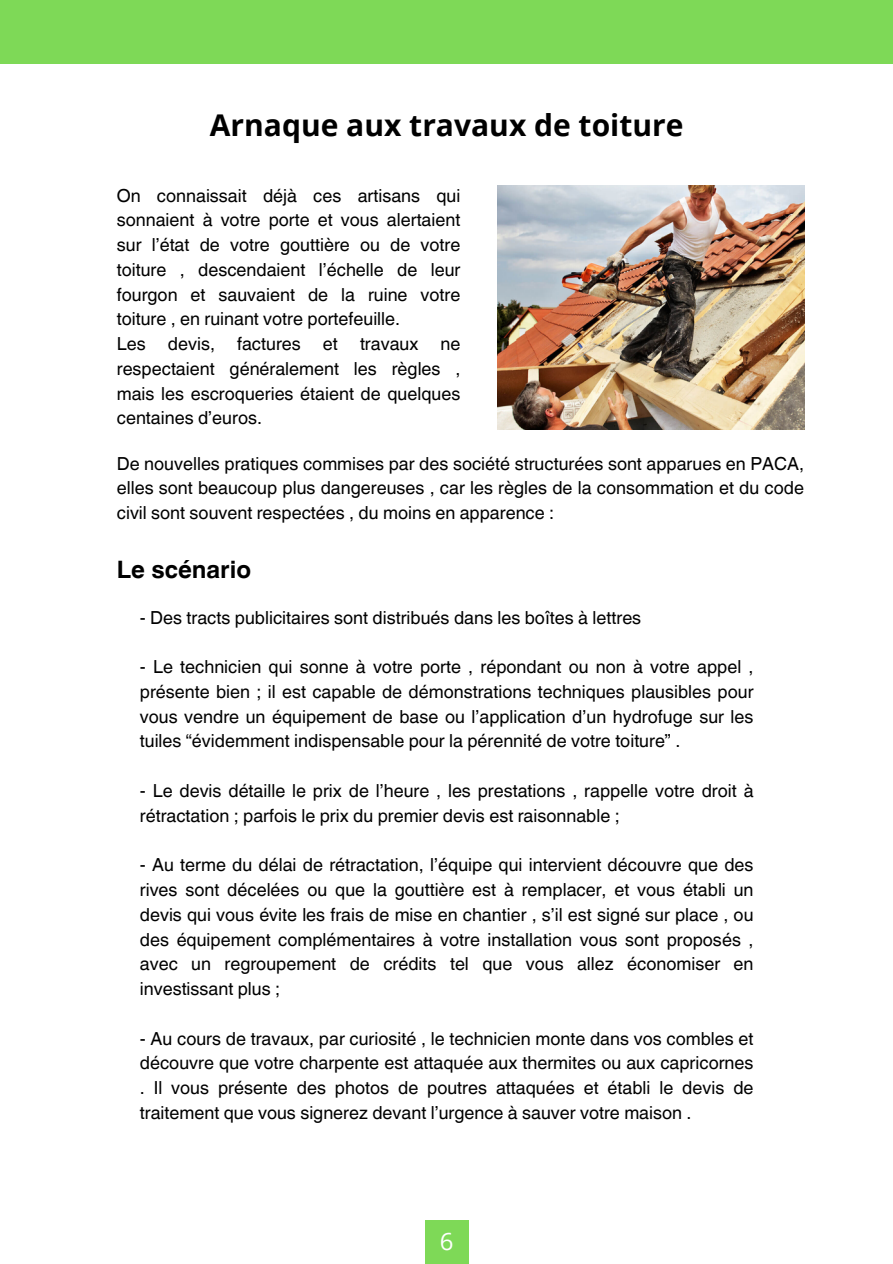
<style>
.page{position:relative;width:893px;height:1264px;background:#fff}
.page>*{position:absolute;margin:0;border:0;box-sizing:border-box;transform-origin:0 0}
.t1{font:700 30px "Open Sans";color:#000}
.t2{font:700 24px "Helvetica World";color:#000}
.t3{font:24px "Open Sans";color:#fff}
.t4{font:18px/24.8px "Helvetica World";color:#000;text-align:justify}
</style>
<div class="page">
<div style="left:0;top:0;width:892px;height:64px;background:#7ed957"></div>
<div style="left:425px;top:1219px;width:43px;height:44px;background:#7ed957"></div>
<img style="left:497px;top:185px;width:307px;height:244px">
<p class="t1" style="left:210px;top:103px;width:475px">Arnaque aux travaux de toiture</p>
<p class="t4" style="left:117px;top:183px;width:345px">On connaissait déjà ces artisans qui sonnaient à votre porte et vous alertaient sur l’état de votre gouttière ou de votre toiture , descendaient l’échelle de leur fourgon et sauvaient de la ruine votre toiture , en ruinant votre portefeuille.</p>
<p class="t4" style="left:117px;top:331px;width:345px">Les devis, factures et travaux ne respectaient généralement les règles , mais les escroqueries étaient de quelques centaines d’euros.</p>
<p class="t4" style="left:117px;top:451px;width:688px">De nouvelles pratiques commises par des société structurées sont apparues en PACA, elles sont beaucoup plus dangereuses , car les règles de la consommation et du code civil sont souvent respectées , du moins en apparence :</p>
<p class="t2" style="left:117px;top:550px;width:136px">Le scénario</p>
<h2 class="t4" style="left:140px;top:605px;width:503px">- Des tracts publicitaires sont distribués dans les boîtes à lettres</h2>
<p class="t4" style="left:140px;top:654px;width:615px">- Le technicien qui sonne à votre porte , répondant ou non à votre appel , présente bien ; il est capable de démonstrations techniques plausibles pour vous vendre un équipement de base ou l’application d’un hydrofuge sur les tuiles “évidemment indispensable pour la pérennité de votre toiture” .</p>
<p class="t4" style="left:140px;top:778px;width:615px">- Le devis détaille le prix de l’heure , les prestations , rappelle votre droit à rétractation ; parfois le prix du premier devis est raisonnable ;</p>
<p class="t4" style="left:140px;top:852px;width:615px">- Au terme du délai de rétractation, l’équipe qui intervient découvre que des rives sont décelées ou que la gouttière est à remplacer, et vous établi un devis qui vous évite les frais de mise en chantier , s’il est signé sur place , ou des équipement complémentaires à votre installation vous sont proposés , avec un regroupement de crédits tel que vous allez économiser en investissant plus ;</p>
<p class="t4" style="left:140px;top:1025px;width:615px">- Au cours de travaux, par curiosité , le technicien monte dans vos combles et découvre que votre charpente est attaquée aux thermites ou aux capricornes . Il vous présente des photos de poutres attaquées et établi le devis de traitement que vous signerez devant l’urgence à sauver votre maison .</p>
<p class="t3" style="left:440px;top:1224px;width:15px">6</p>
</div>
